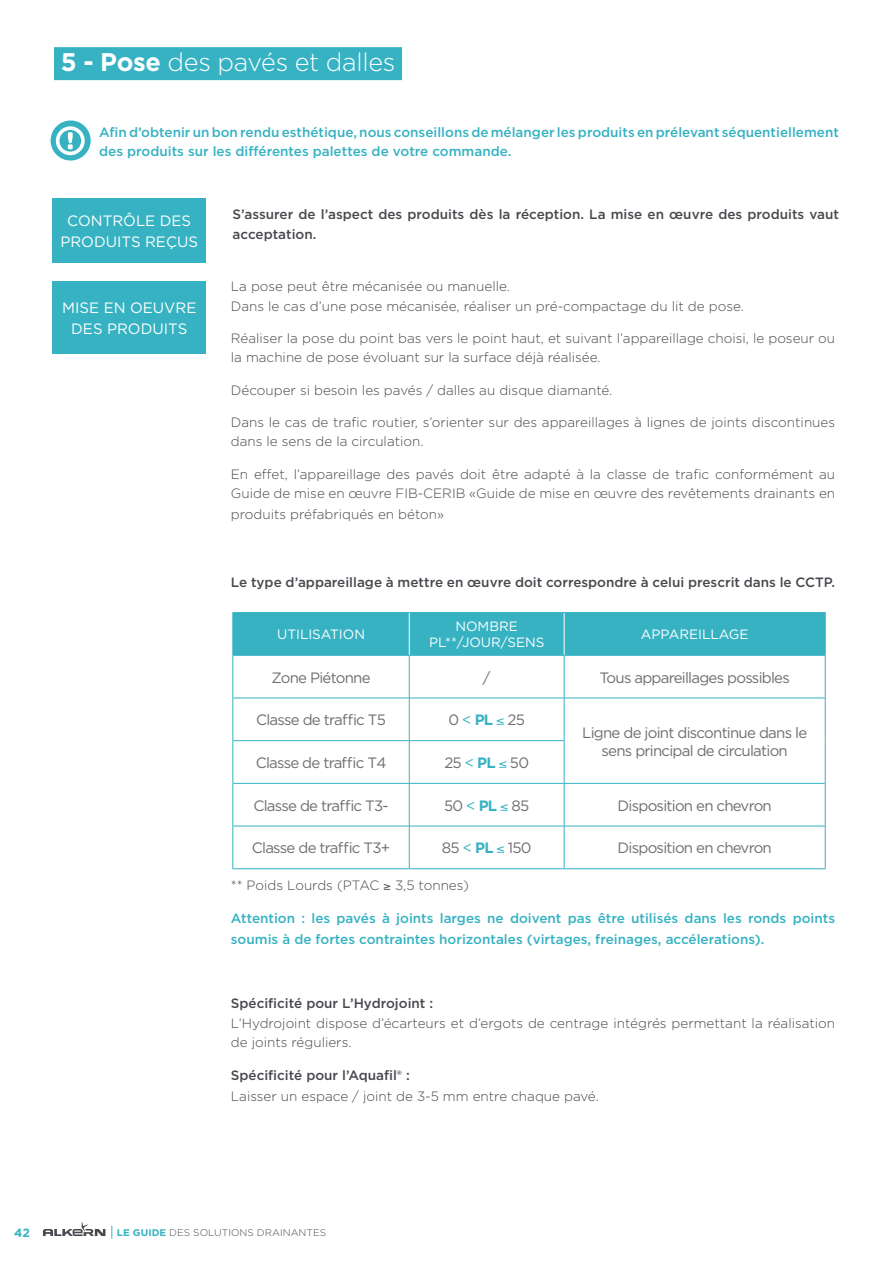
<style>
.page{position:relative;width:893px;height:1263px;background:#fff}
.page>*{position:absolute;margin:0;border:0;box-sizing:border-box;transform-origin:0 0}
.t1{font:300 25.5px "Gotham";letter-spacing:-.01em;color:#fff}
.t2{font:15px/18px "Gotham";letter-spacing:-.05em;color:#706f6f;text-align:center}
.t3{font:15px/21px "Gotham";color:#fff;text-align:center}
.t4{font:300 13.5px/19.5px "Gotham";color:#48484f}
.t5{font:500 13.5px/19.5px "Gotham";color:#36b2c2}
.t6{font:500 13.5px/19.5px "Gotham";color:#48484f}
.t7{font:13.5px/16.2px "Gotham";color:#fff;text-align:center}
.t8{font:700 12px "Gotham";color:#36b2c2}
.t9{font:300 9.6px "Gotham";color:#48484f;scale:1.04 1}
.s1{font-weight:700}
.s2{color:#36b2c2}
.s3{font-weight:700;color:#36b2c2}
</style>
<div class="page">
<svg style="left:51px;top:120px;width:40px;height:41px"></svg>
<svg style="left:56px;top:126px;width:29px;height:29px"></svg>
<div style="left:53px;top:198px;width:153px;height:65px;background:#36b2c2"></div>
<div style="left:53px;top:281px;width:153px;height:73px;background:#36b2c2"></div>
<div style="left:54px;top:47px;width:348px;height:33px;background:#36b2c2"></div>
<div style="left:233px;top:613px;width:592px;height:42px;background:#36b2c2"></div>
<hr style="left:409px;top:613px;width:1px;height:42px;background:#fff">
<hr style="left:564px;top:613px;width:1px;height:42px;background:#fff">
<hr style="left:232px;top:613px;width:1px;height:42px;background:#36b2c2">
<hr style="left:232px;top:612px;width:177px;height:1px;background:#36b2c2">
<hr style="left:409px;top:612px;width:155px;height:1px;background:#36b2c2">
<hr style="left:564px;top:612px;width:262px;height:1px;background:#36b2c2">
<hr style="left:825px;top:613px;width:1px;height:42px;background:#36b2c2">
<hr style="left:232px;top:655px;width:1px;height:43px;background:#36b2c2">
<hr style="left:233px;top:655px;width:176px;height:1px;background:#36b2c2">
<hr style="left:409px;top:655px;width:1px;height:43px;background:#36b2c2">
<hr style="left:409px;top:655px;width:155px;height:1px;background:#36b2c2">
<hr style="left:564px;top:655px;width:1px;height:43px;background:#36b2c2">
<hr style="left:564px;top:655px;width:261px;height:1px;background:#36b2c2">
<hr style="left:825px;top:655px;width:1px;height:43px;background:#36b2c2">
<hr style="left:232px;top:698px;width:1px;height:43px;background:#36b2c2">
<hr style="left:233px;top:698px;width:176px;height:1px;background:#36b2c2">
<hr style="left:409px;top:698px;width:1px;height:42px;background:#36b2c2">
<hr style="left:409px;top:698px;width:155px;height:1px;background:#36b2c2">
<hr style="left:564px;top:698px;width:1px;height:43px;background:#36b2c2">
<hr style="left:564px;top:698px;width:261px;height:1px;background:#36b2c2">
<hr style="left:825px;top:698px;width:1px;height:43px;background:#36b2c2">
<hr style="left:825px;top:741px;width:1px;height:42px;background:#36b2c2">
<hr style="left:232px;top:741px;width:1px;height:42px;background:#36b2c2">
<hr style="left:233px;top:740px;width:176px;height:1px;background:#36b2c2">
<hr style="left:409px;top:741px;width:1px;height:42px;background:#36b2c2">
<hr style="left:409px;top:740px;width:155px;height:1px;background:#36b2c2">
<hr style="left:564px;top:741px;width:1px;height:42px;background:#36b2c2">
<hr style="left:232px;top:783px;width:1px;height:43px;background:#36b2c2">
<hr style="left:233px;top:783px;width:176px;height:1px;background:#36b2c2">
<hr style="left:409px;top:783px;width:1px;height:43px;background:#36b2c2">
<hr style="left:409px;top:783px;width:155px;height:1px;background:#36b2c2">
<hr style="left:564px;top:783px;width:1px;height:43px;background:#36b2c2">
<hr style="left:564px;top:783px;width:261px;height:1px;background:#36b2c2">
<hr style="left:825px;top:783px;width:1px;height:43px;background:#36b2c2">
<hr style="left:232px;top:826px;width:1px;height:42px;background:#36b2c2">
<hr style="left:233px;top:826px;width:176px;height:1px;background:#36b2c2">
<hr style="left:232px;top:868px;width:177px;height:1px;background:#36b2c2">
<hr style="left:409px;top:826px;width:1px;height:42px;background:#36b2c2">
<hr style="left:409px;top:826px;width:155px;height:1px;background:#36b2c2">
<hr style="left:409px;top:868px;width:155px;height:1px;background:#36b2c2">
<hr style="left:564px;top:826px;width:1px;height:42px;background:#36b2c2">
<hr style="left:564px;top:826px;width:261px;height:1px;background:#36b2c2">
<hr style="left:825px;top:826px;width:1px;height:42px;background:#36b2c2">
<hr style="left:564px;top:868px;width:262px;height:1px;background:#36b2c2">
<svg style="left:43px;top:1222px;width:62px;height:14px"></svg>
<svg style="left:112px;top:1226px;width:1px;height:13px"></svg>
<h1 class="t1" style="left:61px;top:46px;width:336px"><span class="s1">5 - Pose</span> des pavés et dalles</h1>
<p class="t5" style="left:99px;top:122px;width:741px">Afin d’obtenir un bon rendu esthétique, nous conseillons de mélanger les produits en prélevant séquentiellement des produits sur les différentes palettes de votre commande.</p>
<p class="t3" style="left:60px;top:210px;width:139px">CONTRÔLE DES<br>PRODUITS REÇUS</p>
<p class="t3" style="left:62px;top:296px;width:136px">MISE EN OEUVRE<br>DES PRODUITS</p>
<p class="t6" style="left:233px;top:204px;width:608px">S’assurer de l’aspect des produits dès la réception. La mise en œuvre des produits vaut acceptation.</p>
<p class="t4" style="left:231px;top:276px;width:514px">La pose peut être mécanisée ou manuelle.<br>Dans le cas d’une pose mécanisée, réaliser un pré-compactage du lit de pose.</p>
<p class="t4" style="left:231px;top:328px;width:606px">Réaliser la pose du point bas vers le point haut, et suivant l’appareillage choisi, le poseur ou la machine de pose évoluant sur la surface déjà réalisée.</p>
<p class="t4" style="left:231px;top:380px;width:383px">Découper si besoin les pavés / dalles au disque diamanté.</p>
<p class="t4" style="left:231px;top:412px;width:606px">Dans le cas de trafic routier, s’orienter sur des appareillages à lignes de joints discontinues dans le sens de la circulation.</p>
<p class="t4" style="left:231px;top:464px;width:606px">En effet, l’appareillage des pavés doit être adapté à la classe de trafic conformément au<br>Guide de mise en œuvre FIB-CERIB «Guide de mise en œuvre des revêtements drainants en</p>
<p class="t4" style="left:231px;top:504px;width:215px">produits préfabriqués en béton»</p>
<p class="t6" style="left:231px;top:572px;width:606px">Le type d’appareillage à mettre en œuvre doit correspondre à celui prescrit dans le CCTP.</p>
<p class="t7" style="left:277px;top:626px;width:89px">UTILISATION</p>
<p class="t7" style="left:429px;top:618px;width:117px">NOMBRE<br>PL**/JOUR/SENS</p>
<p class="t7" style="left:641px;top:626px;width:109px">APPAREILLAGE</p>
<p class="t2" style="left:271px;top:668px;width:101px">Zone Piétonne</p>
<p class="t2" style="left:483px;top:668px;width:9px">/</p>
<p class="t2" style="left:599px;top:668px;width:192px">Tous appareillages possibles</p>
<p class="t2" style="left:256px;top:711px;width:131px">Classe de traffic T5</p>
<p class="t2" style="left:449px;top:711px;width:78px">0 <span class="s2">&lt;</span> <span class="s3">PL</span> <span class="s2">≤</span> 25</p>
<p class="t2" style="left:582px;top:723px;width:226px">Ligne de joint discontinue dans le sens principal de circulation</p>
<p class="t2" style="left:256px;top:753px;width:132px">Classe de traffic T4</p>
<p class="t2" style="left:444px;top:753px;width:86px">25 <span class="s2">&lt;</span> <span class="s3">PL</span> <span class="s2">≤</span> 50</p>
<p class="t2" style="left:253px;top:796px;width:137px">Classe de traffic T3-</p>
<p class="t2" style="left:444px;top:796px;width:87px">50 <span class="s2">&lt;</span> <span class="s3">PL</span> <span class="s2">≤</span> 85</p>
<p class="t2" style="left:618px;top:796px;width:156px">Disposition en chevron</p>
<p class="t2" style="left:252px;top:839px;width:140px">Classe de traffic T3+</p>
<p class="t2" style="left:442px;top:839px;width:91px">85 <span class="s2">&lt;</span> <span class="s3">PL</span> <span class="s2">≤</span> 150</p>
<p class="t2" style="left:618px;top:839px;width:156px">Disposition en chevron</p>
<p class="t4" style="left:231px;top:875px;width:240px">** Poids Lourds (PTAC ≥ 3,5 tonnes)</p>
<p class="t5" style="left:231px;top:907px;width:606px;line-height:21px">Attention : les pavés à joints larges ne doivent pas être utilisés dans les ronds points soumis à de fortes contraintes horizontales (virtages, freinages, accélerations).</p>
<p class="t6" style="left:231px;top:993px;width:204px">Spécificité pour L’Hydrojoint :</p>
<p class="t4" style="left:231px;top:1013px;width:606px">L’Hydrojoint dispose d’écarteurs et d’ergots de centrage intégrés permettant la réalisation de joints réguliers.</p>
<p class="t6" style="left:231px;top:1065px;width:180px">Spécificité pour l’Aquafil® :</p>
<p class="t4" style="left:231px;top:1086px;width:369px">Laisser un espace / joint de 3-5 mm entre chaque pavé.</p>
<p class="t8" style="left:14px;top:1225px;width:17px">42</p>
<p class="t9" style="left:117px;top:1226px;width:203px"><span class="s3">LE GUIDE</span> DES SOLUTIONS DRAINANTES</p>
</div>
